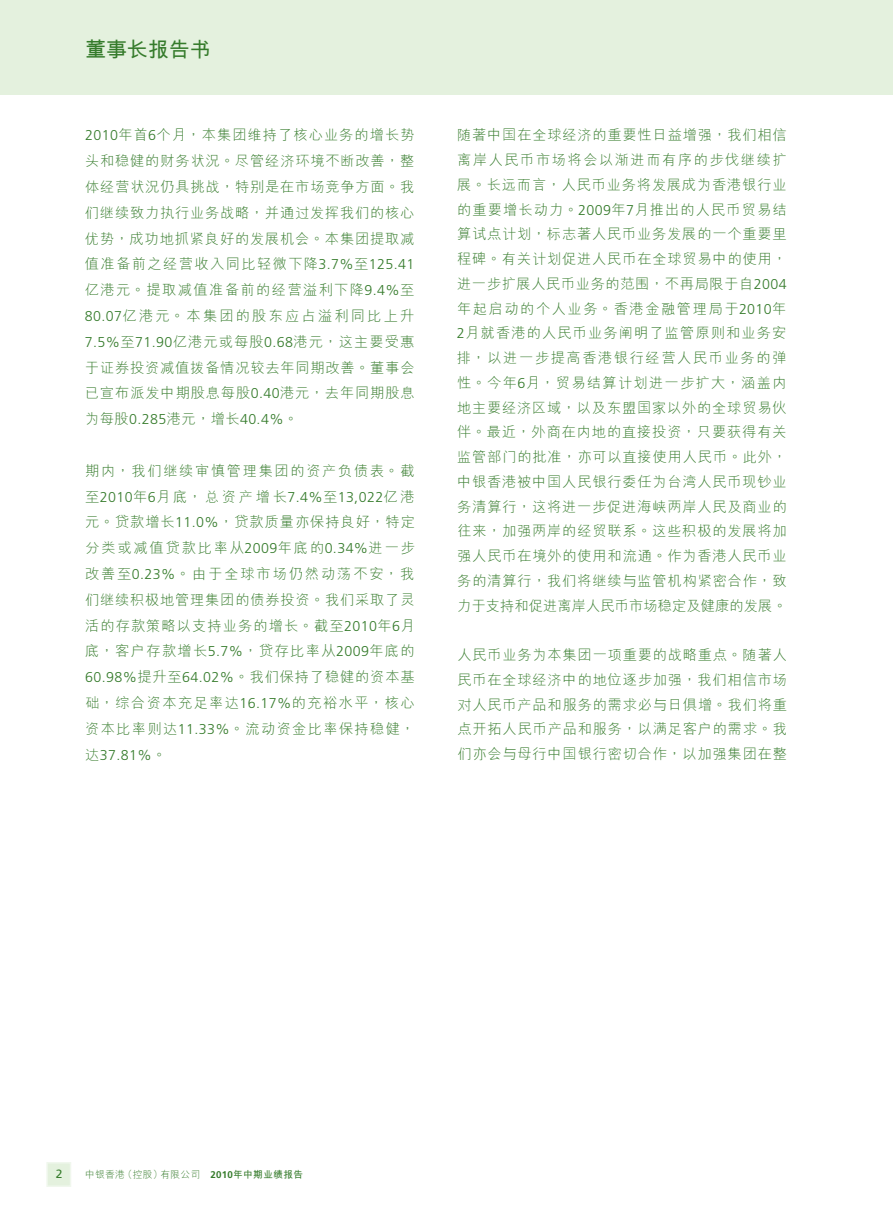
<style>
.page{position:relative;width:893px;height:1212px;background:#fff}
.page>*{position:absolute;margin:0;border:0;box-sizing:border-box;transform-origin:0 0}
.t1{font:700 21px "M Hei HKS";color:#357b2b}
.t2{font:300 14.25px/24.8px "M Hei HKS";letter-spacing:.055em;color:#357b2b;text-align:justify}
.t3{font:300 14.25px "Frutiger LT Std";letter-spacing:.03em;color:#357b2b}
.t4{font:300 14.25px "M Hei HKS";letter-spacing:.115em;color:#357b2b}
.t5{font:12px "Frutiger LT Std";color:#357b2b}
.t6{font:300 9.75px "M Hei HKS";letter-spacing:.03em;color:#357b2b}
.s1{font-family:"Frutiger LT Std"}
.s2{font-family:"M Hei HKS"}
.s3{font-family:"Frutiger LT Std";font-weight:700}
.s4{font-weight:700}
</style>
<div class="page">
<div style="left:0;top:0;width:893px;height:94px;background:#e4f1de"></div>
<div style="left:46px;top:1162px;width:25px;height:25px;background:#e4f1de;border:2px solid #f0f7ed"></div>
<h1 class="t1" style="left:85px;top:34px;width:127px">董事長報告書</h1>
<p class="t2" style="left:85px;top:122px;width:331px;line-height:25.8px"><span class="s1">2010</span>年首<span class="s1">6</span>個月，本集團維持了核心業務的增長勢頭和穩健的財務狀况。儘管經濟環境不斷改善，整體經營狀况仍具挑戰，特別是在市場競爭方面。我們繼續致力執行業務戰略，並通過發揮我們的核心優勢，成功地抓緊良好的發展機會。本集團提取減值準備前之經營收入同比輕微下降<span class="s1">3.7%</span>至<span class="s1">125.41</span>億港元。提取減值準備前的經營溢利下降<span class="s1">9.4%</span>至<span class="s1">80.07</span>億港元。本集團的股東應佔溢利同比上升<span class="s1">7.5%</span>至<span class="s1">71.90</span>億港元或每股<span class="s1">0.68</span>港元，這主要受惠於證券投資減值撥備情況較去年同期改善。董事會已宣佈派發中期股息每股<span class="s1">0.40</span>港元，去年同期股息</p>
<p class="t3" style="left:85px;top:411px;width:215px"><span class="s2">為每股</span>0.285<span class="s2">港元，增長</span>40.4%<span class="s2">。</span></p>
<p class="t4" style="left:85px;top:461px;width:331px">期內，我們繼續審慎管理集團的資產負債表。截</p>
<p class="t3" style="left:85px;top:489px;width:331px"><span class="s2">至</span>2010<span class="s2">年</span>6<span class="s2">月底，總資產增長</span>7.4%<span class="s2">至</span>13,022<span class="s2">億港</span></p>
<p class="t2" style="left:85px;top:509px;width:331px;line-height:25.8px">元。貸款增長<span class="s1">11.0%</span>，貸款質量亦保持良好，特定分類或減值貸款比率從<span class="s1">2009</span>年底的<span class="s1">0.34%</span>進一步改善至<span class="s1">0.23%</span>。由於全球市場仍然動蕩不安，我們繼續積極地管理集團的債券投資。我們採取了靈活的存款策略以支持業務的增長。截至<span class="s1">2010</span>年<span class="s1">6</span>月底，客戶存款增長<span class="s1">5.7%</span>，貸存比率從<span class="s1">2009</span>年底的<span class="s1">60.98%</span>提升至<span class="s1">64.02%</span>。我們保持了穩健的資本基礎，綜合資本充足率達<span class="s1">16.17%</span>的充裕水平，核心資本比率則達<span class="s1">11.33%</span>。流動資金比率保持穩健，</p>
<p class="t3" style="left:85px;top:747px;width:83px"><span class="s2">達</span>37.81%<span class="s2">。</span></p>
<p class="t2" style="left:457px;top:122px;width:331px">隨著中國在全球經濟的重要性日益增強，我們相信離岸人民幣市場將會以漸進而有序的步伐繼續擴展。長遠而言，人民幣業務將發展成為香港銀行業的重要增長動力。<span class="s1">2009</span>年<span class="s1">7</span>月推出的人民幣貿易結算試點計劃，標誌著人民幣業務發展的一個重要里程碑。有關計劃促進人民幣在全球貿易中的使用，進一步擴展人民幣業務的範圍，不再局限於自<span class="s1">2004</span>年起啟動的個人業務。香港金融管理局於<span class="s1">2010</span>年<span class="s1">2</span>月就香港的人民幣業務闡明了監管原則和業務安排，以進一步提高香港銀行經營人民幣業務的彈性。今年<span class="s1">6</span>月，貿易結算計劃進一步擴大，涵蓋內地主要經濟區域，以及東盟國家以外的全球貿易伙伴。最近，外商在內地的直接投資，只要獲得有關監管部門的批准，亦可以直接使用人民幣。此外，中銀香港被中國人民銀行委任為台灣人民幣現鈔業務清算行，這將進一步促進海峽兩岸人民及商業的往來，加强兩岸的經貿聯繫。這些積極的發展將加强人民幣在境外的使用和流通。作為香港人民幣業務的清算行，我們將繼續與監管機構緊密合作，致力於支持和促進離岸人民幣市場穩定及健康的發展。</p>
<p class="t2" style="left:457px;top:642px;width:331px">人民幣業務為本集團一項重要的戰略重點。隨著人民幣在全球經濟中的地位逐步加強，我們相信市場對人民幣產品和服務的需求必與日俱增。我們將重點開拓人民幣產品和服務，以滿足客戶的需求。我們亦會與母行中國銀行密切合作，以加强集團在整</p>
<p class="t5" style="left:56px;top:1167px;width:8px">2</p>
<p class="t6" style="left:85px;top:1168px;width:220px">中銀香港（控股）有限公司 <span class="s3">2010</span><span class="s4">年中期業績報告</span></p>
</div>
